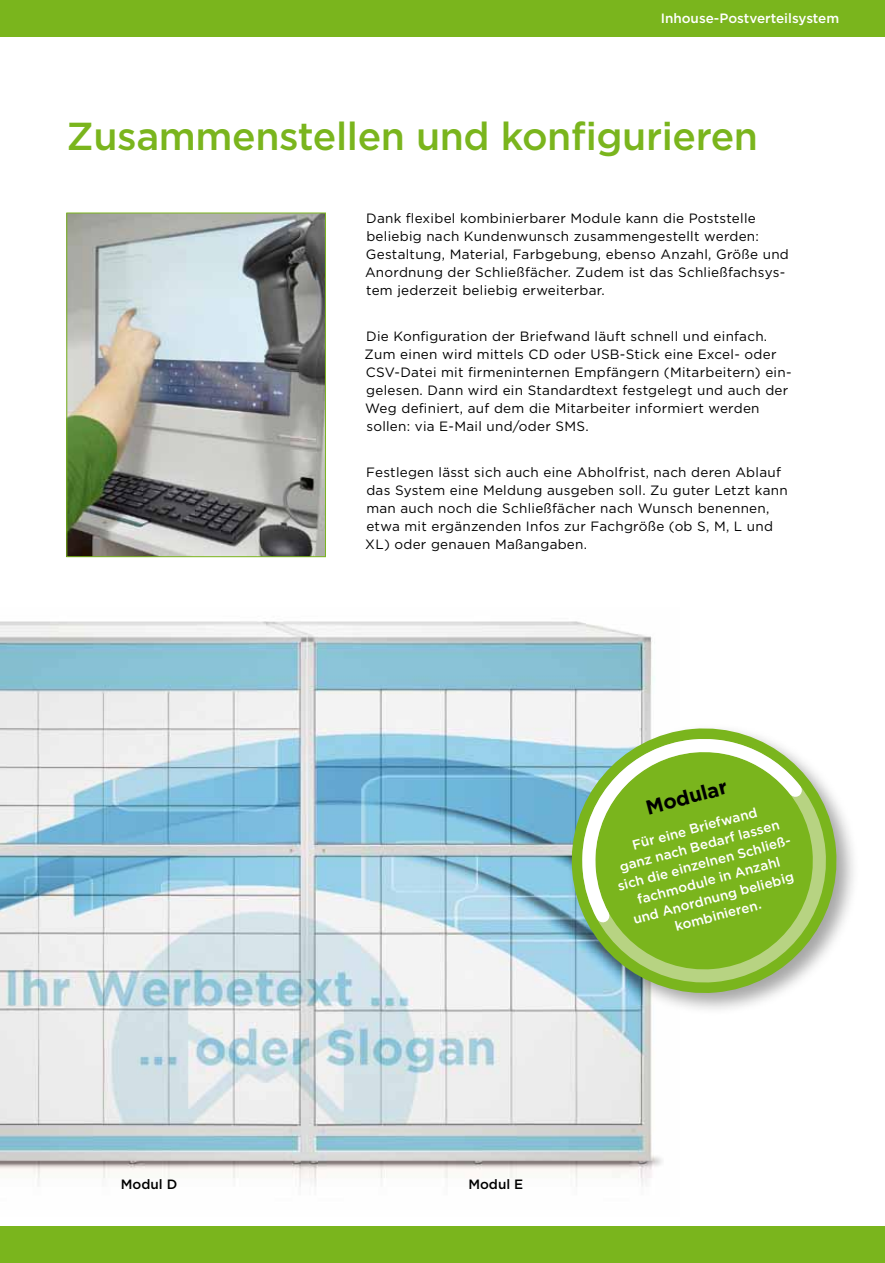
<style>
.page{position:relative;width:885px;height:1263px;background:#fff}
.page>*{position:absolute;margin:0;border:0;box-sizing:border-box;transform-origin:0 0}
.t1{font:500 39px "Gotham";letter-spacing:-.01em;color:#7ab51d}
.t2{font:700 20.25px "Gotham";color:#000}
.t3{font:13.5px/18px "Gotham";letter-spacing:.02em;color:#000}
.t4{font:500 13.5px/18px "Gotham";color:#fff;text-align:center}
.t5{font:500 13.5px "Gotham";color:#000}
</style>
<div class="page">
<div style="left:0;top:0;width:884px;height:36px;background:#7ab51d"></div>
<img style="left:0;top:621px;width:662px;height:566px">
<img style="left:68px;top:215px;width:256px;height:340px">
<div style="left:66px;top:213px;width:260px;height:344px;border:1px solid #7ab51d"></div>
<div style="left:566px;top:723px;width:293px;height:293px;background:#000;opacity:.35"></div>
<svg style="left:566px;top:723px;width:276px;height:276px"></svg>
<svg style="left:583px;top:740px;width:242px;height:250px;background:#9bc270"></svg>
<svg style="left:578px;top:733px;width:235px;height:201px;background:#90c148"></svg>
<div style="left:0;top:1227px;width:884px;height:36px;background:#7ab51d"></div>
<p class="t4" style="left:660px;top:9px;width:180px">Inhouse-Postverteilsystem</p>
<h1 class="t1" style="left:66px;top:114px;width:693px">Zusammenstellen und konfigurieren</h1>
<p class="t3" style="left:365px;top:209px;width:425px">Dank flexibel kombinierbarer Module kann die Poststelle beliebig nach Kundenwunsch zusammengestellt werden:<br>Gestaltung, Material, Farbgebung, ebenso Anzahl, Größe und Anordnung der Schließfächer. Zudem ist das Schließfachsys&shy;tem jederzeit beliebig erweiterbar.</p>
<p class="t3" style="left:364px;top:327px;width:428px">Die Konfiguration der Briefwand läuft schnell und einfach.<br>Zum einen wird mittels CD oder USB-Stick eine Excel- oder CSV-Datei mit firmeninternen Empfängern (Mitarbeitern) ein&shy;gelesen. Dann wird ein Standardtext festgelegt und auch der Weg definiert, auf dem die Mitarbeiter informiert werden sollen: via E-Mail und/oder SMS.</p>
<p class="t3" style="left:365px;top:463px;width:424px">Festlegen lässt sich auch eine Abholfrist, nach deren Ablauf das System eine Meldung ausgeben soll. Zu guter Letzt kann man auch noch die Schließfächer nach Wunsch benennen, etwa mit ergänzenden Infos zur Fachgröße (ob S, M, L und XL) oder genauen Maßangaben.</p>
<h2 class="t2" style="left:642px;top:795px;width:85px;rotate:-15deg">Modular</h2>
<p class="t4" style="left:606px;top:842px;width:181px;rotate:-15deg">Für eine Briefwand<br>ganz nach Bedarf lassen sich die einzelnen Schließ&shy;fachmodule in Anzahl<br>und Anordnung beliebig kombinieren.</p>
<p class="t5" style="left:121px;top:1177px;width:58px">Modul D</p>
<p class="t5" style="left:468px;top:1177px;width:56px">Modul E</p>
</div>
